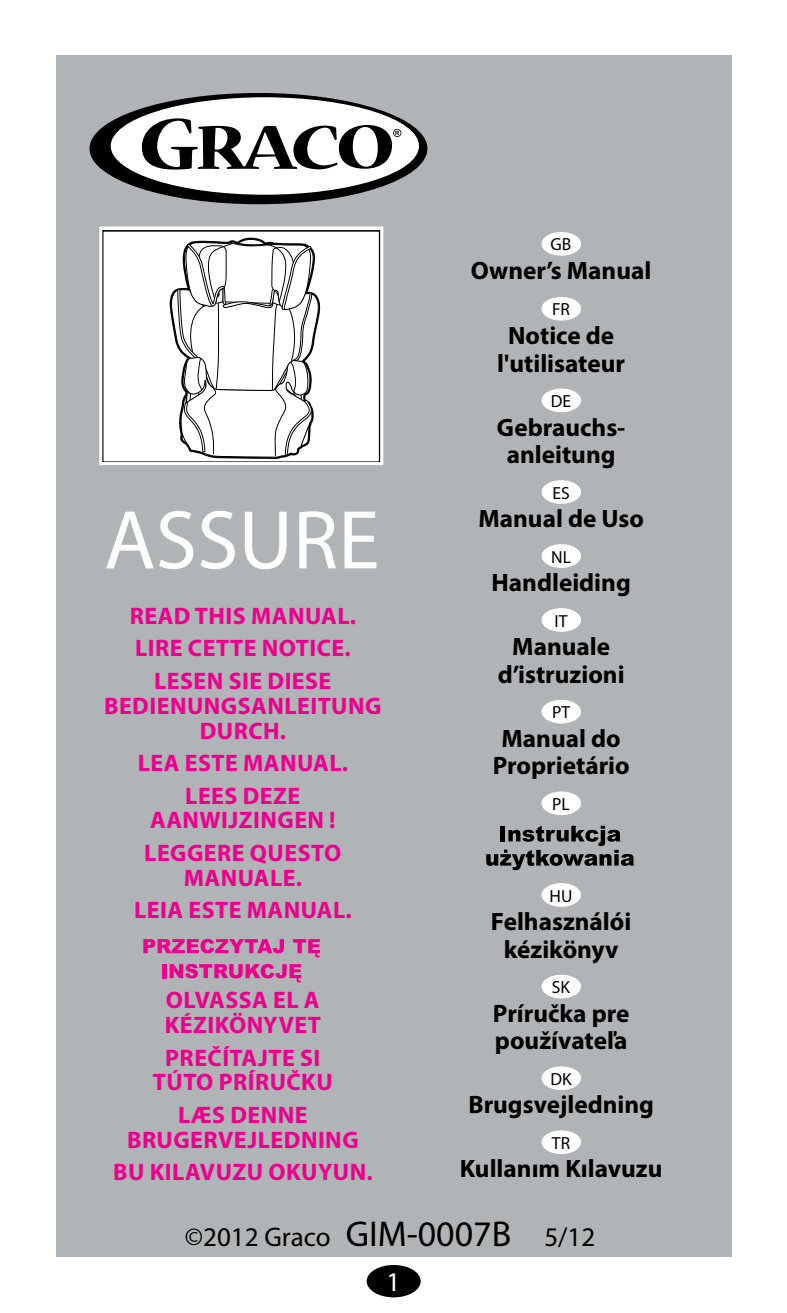
<style>
.page{position:relative;width:787px;height:1313px;background:#fff}
.page>*{position:absolute;margin:0;border:0;box-sizing:border-box;transform-origin:0 0}
.t1{font:84px "Myriad Pro";color:#fff}
.t2{font:27px "Myriad Pro";color:#000}
.t3{font:27px "Myriad Pro";color:#fff}
.t4{font:700 25.2px/27.6px "Myriad Pro";color:#000;text-align:center}
.t5{font:700 24px/32.4px "Myriad Pro";letter-spacing:.02em;color:#ec008c;text-align:center}
.t6{font:17.4px "Myriad Pro";color:#000}
.s1{font-size:36px}
</style>
<div class="page">
<div style="left:366px;top:1264px;width:54px;height:33px;background:#000;border-radius:50%"></div>
<div style="left:56px;top:56px;width:675px;height:1201px;background:#b1b4b6"></div>
<svg style="left:89px;top:93px;width:338px;height:111px"></svg>
<svg style="left:99px;top:226px;width:285px;height:239px;background:#ebebeb"></svg>
<svg style="left:143px;top:938px;width:141px;height:15px"></svg>
<svg style="left:293px;top:939px;width:27px;height:18px"></svg>
<hr style="left:162px;top:964px;width:4px;height:14px;background:#ec008c">
<svg style="left:170px;top:963px;width:131px;height:19px"></svg>
<div style="left:541px;top:232px;width:39px;height:24px;background:#fff;border-radius:50%"></div>
<div style="left:541px;top:297px;width:39px;height:23px;background:#fff;border-radius:50%"></div>
<div style="left:541px;top:388px;width:39px;height:24px;background:#fff;border-radius:50%"></div>
<div style="left:541px;top:480px;width:39px;height:24px;background:#fff;border-radius:50%"></div>
<div style="left:541px;top:544px;width:39px;height:24px;background:#fff;border-radius:50%"></div>
<div style="left:541px;top:608px;width:39px;height:23px;background:#fff;border-radius:50%"></div>
<div style="left:541px;top:699px;width:39px;height:24px;background:#fff;border-radius:50%"></div>
<div style="left:541px;top:791px;width:39px;height:24px;background:#fff;border-radius:50%"></div>
<div style="left:541px;top:883px;width:39px;height:23px;background:#fff;border-radius:50%"></div>
<div style="left:541px;top:974px;width:39px;height:24px;background:#fff;border-radius:50%"></div>
<div style="left:541px;top:1066px;width:39px;height:23px;background:#fff;border-radius:50%"></div>
<div style="left:541px;top:1130px;width:39px;height:23px;background:#fff;border-radius:50%"></div>
<svg style="left:486px;top:825px;width:147px;height:45px"></svg>
<h1 class="t1" style="left:104px;top:488px;width:277px">ASSURE</h1>
<p class="t5" style="left:130px;top:598px;width:228px">READ THIS MANUAL.<br>LIRE CETTE NOTICE.<br>LESEN SIE DIESE</p>
<p class="t5" style="left:104px;top:692px;width:279px;line-height:24.9px">BEDIENUNGSANLEITUNG<br>DURCH.</p>
<p class="t5" style="left:138px;top:746px;width:212px">LEA ESTE MANUAL.<br>LEES DEZE</p>
<p class="t5" style="left:144px;top:803px;width:198px;text-align:left">AANWIJZINGEN !<br>LEGGERE QUESTO</p>
<p class="t5" style="left:134px;top:860px;width:219px">MANUALE.<br>LEIA ESTE MANUAL.</p>
<p class="t5" style="left:165px;top:986px;width:158px;line-height:24.9px;text-align:left">OLVASSA EL A<br>KÉZIKÖNYVET</p>
<p class="t5" style="left:153px;top:1044px;width:181px;line-height:24.9px">PREČÍTAJTE SI<br>TÚTO PRÍRUČKU</p>
<p class="t5" style="left:127px;top:1101px;width:233px;line-height:24.9px">LÆS DENNE<br>BRUGERVEJLEDNING</p>
<p class="t5" style="left:113px;top:1154px;width:261px">BU KILAVUZU OKUYUN.</p>
<p class="t6" style="left:550px;top:234px;width:22px">GB</p>
<p class="t4" style="left:470px;top:256px;width:182px">Owner’s Manual</p>
<p class="t6" style="left:552px;top:299px;width:19px">FR</p>
<p class="t4" style="left:497px;top:321px;width:129px">Notice de l'utilisateur</p>
<p class="t6" style="left:550px;top:390px;width:22px">DE</p>
<p class="t4" style="left:496px;top:412px;width:130px">Gebrauchs&shy;anleitung</p>
<p class="t6" style="left:552px;top:482px;width:19px">ES</p>
<p class="t4" style="left:478px;top:504px;width:167px">Manual de Uso</p>
<p class="t6" style="left:551px;top:546px;width:21px">NL</p>
<p class="t4" style="left:491px;top:568px;width:141px">Handleiding</p>
<p class="t6" style="left:554px;top:610px;width:14px">IT</p>
<p class="t4" style="left:497px;top:632px;width:128px">Manuale d’istruzioni</p>
<p class="t6" style="left:551px;top:701px;width:20px">PT</p>
<p class="t4" style="left:492px;top:723px;width:138px">Manual do<br>Proprietário</p>
<p class="t6" style="left:552px;top:793px;width:19px">PL</p>
<p class="t6" style="left:549px;top:884px;width:24px">HU</p>
<p class="t4" style="left:491px;top:906px;width:142px">Felhasználói kézikönyv</p>
<p class="t6" style="left:551px;top:976px;width:20px">SK</p>
<p class="t4" style="left:492px;top:998px;width:138px;text-align:left">Príručka pre používateľa</p>
<p class="t6" style="left:550px;top:1068px;width:23px">DK</p>
<p class="t4" style="left:468px;top:1090px;width:187px">Brugsvejledning</p>
<p class="t6" style="left:551px;top:1132px;width:20px">TR</p>
<p class="t4" style="left:459px;top:1154px;width:204px">Kullanım Kılavuzu</p>
<p class="t2" style="left:185px;top:1219px;width:411px">©2012 Graco <span class="s1">GIM-0007B</span> 5/12</p>
<p class="t3" style="left:386px;top:1265px;width:15px">1</p>
</div>
